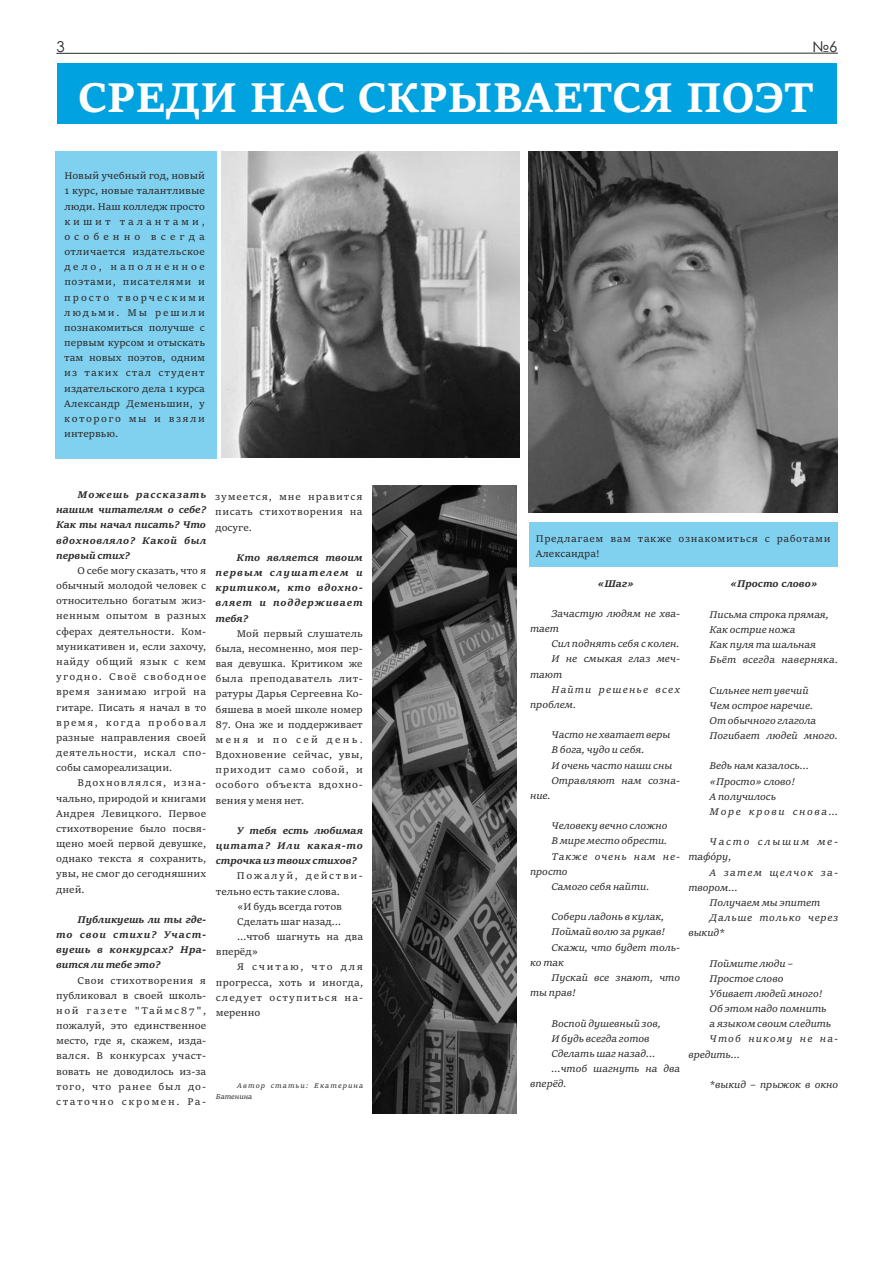
<style>
.page{position:relative;width:893px;height:1263px;background:#fff}
.page>*{position:absolute;margin:0;border:0;box-sizing:border-box;transform-origin:0 0}
.t1{font:700 45px "Sitka Text";color:#fefefe}
.t2{font:15px "Century Gothic";color:#2b2a29}
.t3{font:10.5px/15.1px "Sitka Text";letter-spacing:.015em;color:#2b2a29;text-align:justify}
.t4{font:italic 10.5px/15.1px "Sitka Text";color:#2b2a29}
.t5{font:italic 700 10.5px/15.1px "Sitka Text";letter-spacing:.035em;color:#2b2a29;text-align:justify}
.t6{font:10.5px/15.1px "Sitka Text";letter-spacing:.06em;color:#2b2a29}
.t7{font:italic 10.5px "Sitka Text";letter-spacing:.115em;color:#2b2a29}
.t8{font:italic 10.5px/15.1px "Sitka Text";letter-spacing:.18em;color:#2b2a29}
.t9{font:10.5px "Sitka Text";letter-spacing:.1em;color:#2b2a29}
.t10{font:italic 10.5px "Sitka Text";letter-spacing:.075em;color:#2b2a29}
.t11{font:10.5px "Sitka Text";letter-spacing:.15em;color:#2b2a29}
.t12{font:italic 10.5px "Sitka Text";letter-spacing:.09em;color:#2b2a29}
.t13{font:italic 10.5px "Sitka Text";letter-spacing:.12em;color:#2b2a29}
.t14{font:10.5px "Sitka Text";letter-spacing:.165em;color:#2b2a29}
.t15{font:italic 700 10.5px "Sitka Text";color:#2b2a29}
.t16{font:italic 7.5px/10.8px "Sitka Text";letter-spacing:.145em;color:#2b2a29}
</style>
<div class="page">
<hr style="left:56px;top:53px;width:782px;height:1px;background:#2b2a29">
<div style="left:57px;top:63px;width:779px;height:61px;background:#00a2e0"></div>
<img style="left:529px;top:151px;width:308px;height:362px">
<img style="left:222px;top:151px;width:297px;height:306px">
<div style="left:55px;top:151px;width:161px;height:308px;background:#80d0ef"></div>
<div style="left:529px;top:523px;width:308px;height:44px;background:#80d0ef"></div>
<img style="left:372px;top:486px;width:144px;height:627px">
<h2 class="t2" style="left:56px;top:41px;width:10px">3</h2>
<h2 class="t2" style="left:813px;top:41px;width:26px">№6</h2>
<h1 class="t1" style="left:78px;top:78px;width:737px">СРЕДИ НАС СКРЫВАЕТСЯ ПОЭТ</h1>
<p class="t3" style="left:64px;top:169px;width:142px">Новый учебный год, новый 1 курс, новые талантливые люди. Наш колледж просто кишит талантами, особенно всегда отличается издательское дело, наполненное поэтами, писателями и просто творческими людьми. Мы решили познакомиться получше с первым курсом и отыскать там новых поэтов, одним из таких стал студент издательского дела 1 курса Александр Деменьшин, у которого мы и взяли интервью.</p>
<p class="t5" style="left:56px;top:488px;width:151px;text-indent:21px">Можешь рассказать нашим читателям о себе?<br>Как ты начал писать? Что вдохновляло? Какой был первый стих?</p>
<p class="t3" style="left:56px;top:564px;width:152px;text-indent:21px">О себе могу сказать, что я обычный молодой человек с относительно богатым жиз&shy;ненным опытом в разных сферах деятельности. Ком&shy;муникативен и, если захочу, найду общий язык с кем угодно. Своё свободное время занимаю игрой на гитаре. Писать я начал в то время, когда пробовал разные направления своей деятельности, искал спо&shy;собы самореализации.</p>
<p class="t3" style="left:56px;top:776px;width:152px;text-indent:21px">Вдохновлялся, изна&shy;чально, природой и книгами Андрея Левицкого. Первое стихотворение было посвя&shy;щено моей первой девушке, однако текста я сохранить, увы, не смог до сегодняшних дней.</p>
<p class="t5" style="left:56px;top:912px;width:152px;text-indent:21px">Публикуешь ли ты где&shy;то свои стихи? Участ&shy;вуешь в конкурсах? Нра&shy;вится ли тебе это?</p>
<p class="t3" style="left:56px;top:973px;width:152px;text-indent:21px">Свои стихотворения я публиковал в своей школь&shy;ной газете "Таймс87", пожалуй, это единственное место, где я, скажем, изда&shy;вался. В конкурсах участ&shy;вовать не доводилось из-за того, что ранее был до&shy;статочно скромен. Ра-</p>
<p class="t3" style="left:215px;top:490px;width:149px">зумеется, мне нравится писать стихотворения на досуге.</p>
<p class="t5" style="left:215px;top:551px;width:149px;text-indent:21px">Кто является твоим первым слушателем и критиком, кто вдохно&shy;вляет и поддерживает тебя?</p>
<p class="t3" style="left:215px;top:626px;width:149px;text-indent:21px">Мой первый слушатель была, несомненно, моя пер&shy;вая девушка. Критиком же была преподаватель лит&shy;ратуры Дарья Сергеевна Ко&shy;бяшева в моей школе номер</p>
<p class="t3" style="left:216px;top:717px;width:149px">87. Она же и поддерживает меня и по сей день.<br>Вдохновение сейчас, увы, приходит само собой, и особого объекта вдохно&shy;вения у меня нет.</p>
<p class="t5" style="left:216px;top:824px;width:149px;text-indent:21px">У тебя есть любимая цитата? Или какая-то строчка из твоих стихов?</p>
<p class="t11" style="left:237px;top:871px;width:127px">Пожалуй, действи-</p>
<p class="t3" style="left:216px;top:884px;width:126px">тельно есть такие слова.</p>
<p class="t3" style="left:237px;top:899px;width:107px">«И будь всегда готов</p>
<p class="t3" style="left:237px;top:915px;width:106px">Сделать шаг назад…</p>
<p class="t3" style="left:237px;top:930px;width:128px">…чтоб шагнуть на два</p>
<p class="t3" style="left:216px;top:945px;width:44px">вперёд»</p>
<p class="t14" style="left:237px;top:962px;width:127px">Я считаю, что для</p>
<p class="t3" style="left:216px;top:975px;width:149px">прогресса, хоть и иногда,</p>
<p class="t9" style="left:216px;top:993px;width:149px">следует оступиться на-</p>
<p class="t3" style="left:216px;top:1006px;width:46px">меренно</p>
<p class="t16" style="left:216px;top:1081px;width:149px;text-indent:21px">Автор статьи: Екатерина<br>Батенина</p>
<p class="t6" style="left:536px;top:532px;width:296px">Предлагаем вам также ознакомиться с работами<br>Александра!</p>
<p class="t5" style="left:597px;top:576px;width:38px">«Шаг»</p>
<p class="t4" style="left:530px;top:607px;width:151px;text-indent:21px">Зачастую людям не хва&shy;тает</p>
<p class="t4" style="left:551px;top:637px;width:130px">Сил поднять себя с колен.</p>
<p class="t4" style="left:551px;top:652px;width:130px">И не смыкая глаз меч-</p>
<p class="t4" style="left:530px;top:667px;width:34px">тают</p>
<p class="t7" style="left:551px;top:685px;width:130px">Найти решенье всех</p>
<p class="t4" style="left:530px;top:698px;width:47px">проблем.</p>
<p class="t4" style="left:551px;top:728px;width:130px">Часто не хватает веры<br>В бога, чудо и себя.<br>И очень часто наши сны<br>Отравляют нам созна-</p>
<p class="t4" style="left:530px;top:789px;width:22px">ние.</p>
<p class="t4" style="left:551px;top:819px;width:118px">Человеку вечно сложно</p>
<p class="t4" style="left:551px;top:834px;width:117px">В мире место обрести.</p>
<p class="t12" style="left:551px;top:852px;width:130px">Также очень нам не-</p>
<p class="t4" style="left:530px;top:864px;width:39px">просто</p>
<p class="t4" style="left:551px;top:880px;width:100px">Самого себя найти.</p>
<p class="t4" style="left:551px;top:910px;width:114px">Собери ладонь в кулак,</p>
<p class="t4" style="left:551px;top:925px;width:115px">Поймай волю за рукав!</p>
<p class="t4" style="left:551px;top:940px;width:130px">Скажи, что будет толь-</p>
<p class="t4" style="left:530px;top:955px;width:35px">ко так</p>
<p class="t4" style="left:551px;top:971px;width:130px">Пускай все знают, что</p>
<p class="t4" style="left:530px;top:986px;width:47px">ты прав!</p>
<p class="t4" style="left:551px;top:1016px;width:111px">Воспой душевный зов,</p>
<p class="t4" style="left:551px;top:1031px;width:100px">И будь всегда готов</p>
<p class="t4" style="left:551px;top:1046px;width:105px">Сделать шаг назад…</p>
<p class="t4" style="left:551px;top:1062px;width:130px">…чтоб шагнуть на два</p>
<p class="t4" style="left:530px;top:1077px;width:38px">вперёд.</p>
<p class="t15" style="left:730px;top:579px;width:89px">«Просто слово»</p>
<p class="t4" style="left:710px;top:607px;width:130px">Письма строка прямая,<br>Как острие ножа<br>Как пуля та шальная<br>Бьёт всегда наверняка.</p>
<p class="t4" style="left:710px;top:683px;width:130px">Сильнее нет увечий<br>Чем острое наречие.<br>От обычного глагола<br>Погибает людей много.</p>
<p class="t4" style="left:710px;top:759px;width:130px">Ведь нам казалось… «Просто» слово!<br>А получилось<br>Море крови снова…</p>
<p class="t8" style="left:688px;top:835px;width:151px;text-indent:21px">Часто слышим ме&shy;тафóру,</p>
<p class="t13" style="left:710px;top:868px;width:130px">А затем щелчок за-</p>
<p class="t4" style="left:688px;top:880px;width:51px">твором…</p>
<p class="t4" style="left:710px;top:896px;width:112px">Получаем мы эпитет</p>
<p class="t10" style="left:710px;top:913px;width:130px">Дальше только через</p>
<p class="t4" style="left:688px;top:926px;width:38px">выкид*</p>
<p class="t4" style="left:710px;top:956px;width:85px">Поймите люди –</p>
<p class="t4" style="left:710px;top:971px;width:75px">Простое слово</p>
<p class="t4" style="left:710px;top:987px;width:114px">Убивает людей много!</p>
<p class="t4" style="left:710px;top:1002px;width:118px">Об этом надо помнить</p>
<p class="t4" style="left:710px;top:1017px;width:123px">а языком своим следить</p>
<p class="t7" style="left:710px;top:1034px;width:130px">Чтоб никому не на-</p>
<p class="t4" style="left:688px;top:1047px;width:53px">вредить…</p>
<p class="t4" style="left:710px;top:1078px;width:130px">*выкид – прыжок в окно</p>
</div>
